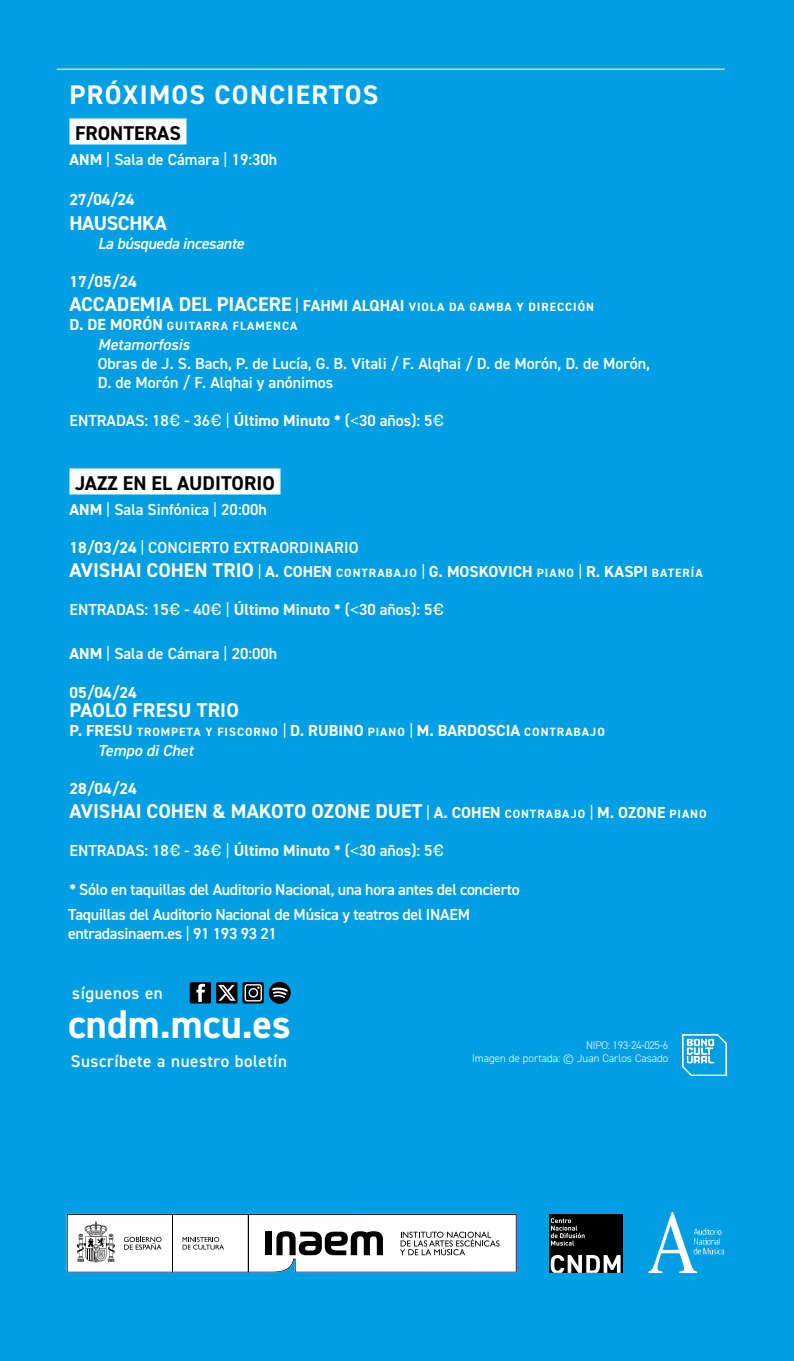
<style>
.page{position:relative;width:794px;height:1361px;background:#009fe3}
.page>*{position:absolute;margin:0;border:0;box-sizing:border-box;transform-origin:0 0}
.t1{font:700 40.2px "DIN2014";color:#fff}
.t2{font:700 27px "DIN2014";letter-spacing:.05em;color:#fff}
.t3{font:700 20px "DIN2014";color:#fff}
.t4{font:700 20px "DIN2014";color:#000}
.t5{font:700 20px "DIN2014";letter-spacing:-.02em;color:#fff}
.t6{font:600 17px "DIN2014";letter-spacing:.03em;color:#fff}
.t7{font:600 16px/19.2px "DIN2014";letter-spacing:-.005em;color:#fff}
.t8{font:700 16px/24px "DIN2014";color:#fff}
.t9{font:italic 600 16px "DIN2014";color:#fff}
.t10{font:italic 600 16px "DIN2014";letter-spacing:-.02em;color:#fff}
.t11{font:700 12px/19.2px "DIN2014";letter-spacing:.08em;color:#fff}
.t12{font:300 11px/13.2px "DIN2014";color:#fff;text-align:right}
.s1{font-weight:700}
.s2{font-weight:400}
.s3{font-size:20px}
.s4{font-weight:400;font-size:16px}
.s5{font-size:16px}
.s6{font-family:"Flama Basic";font-weight:400}
.s7{font-weight:600}
.s8{font-size:12px}
</style>
<div class="page">
<hr style="left:57px;top:69px;width:668px;height:1px;background:#fff">
<div style="left:69px;top:118px;width:117px;height:26px;background:#fff"></div>
<div style="left:69px;top:468px;width:211px;height:26px;background:#fff"></div>
<img style="left:648px;top:1212px;width:77px;height:60px">
<div style="left:549px;top:1214px;width:73px;height:58px;background:#000"></div>
<svg style="left:551px;top:1218px;width:33px;height:27px"></svg>
<svg style="left:550px;top:1255px;width:70px;height:18px"></svg>
<svg style="left:67px;top:1214px;width:450px;height:58px;background:#d7d8d8"></svg>
<svg style="left:216px;top:982px;width:21px;height:21px"></svg>
<div style="left:242px;top:982px;width:22px;height:21px;background:#000;border-radius:2px"></div>
<div style="left:190px;top:982px;width:21px;height:21px;background:#000;border-radius:2px"></div>
<svg style="left:218px;top:985px;width:18px;height:15px"></svg>
<svg style="left:196px;top:983px;width:9px;height:19px"></svg>
<svg style="left:269px;top:982px;width:22px;height:22px"></svg>
<svg style="left:244px;top:984px;width:18px;height:18px"></svg>
<img style="left:682px;top:1034px;width:44px;height:41px">
<h2 class="t2" style="left:69px;top:77px;width:310px">PRÓXIMOS CONCIERTOS</h2>
<p class="t4" style="left:75px;top:120px;width:107px">FRONTERAS</p>
<p class="t7" style="left:69px;top:149px;width:209px"><span class="s1">ANM</span> <span class="s2">|</span> Sala de Cámara <span class="s2">|</span> 19:30h</p>
<p class="t8" style="left:69px;top:188px;width:67px">27/04/24</p>
<p class="t5" style="left:69px;top:209px;width:99px">HAUSCHKA</p>
<p class="t10" style="left:98px;top:233px;width:148px">La búsqueda incesante</p>
<p class="t8" style="left:69px;top:269px;width:69px">17/05/24</p>
<p class="t11" style="left:69px;top:297px;width:526px"><span class="s3">ACCADEMIA DEL PIACERE</span> <span class="s4">|</span> <span class="s5">FAHMI ALQHAI</span> VIOLA DA GAMBA Y DIRECCIÓN<br><span class="s5">D. DE MORÓN</span> GUITARRA FLAMENCA</p>
<p class="t9" style="left:98px;top:333px;width:93px">Metamorfosis</p>
<p class="t7" style="left:98px;top:353px;width:554px">Obras de J. S. Bach, P. de Lucía, G. B. Vitali / F. Alqhai / D. de Morón, D. de Morón,<br>D. de Morón / F. Alqhai y anónimos</p>
<p class="t7" style="left:69px;top:411px;width:376px">ENTRADAS: 18<span class="s6">€</span> - 36<span class="s6">€</span> <span class="s2">|</span> <span class="s1">Último Minuto *</span> (<span class="s6">&lt;</span>30 años): 5<span class="s6">€</span></p>
<p class="t4" style="left:75px;top:469px;width:201px">JAZZ EN EL AUDITORIO</p>
<p class="t7" style="left:69px;top:499px;width:199px"><span class="s1">ANM</span> <span class="s2">|</span> Sala Sinfónica <span class="s2">|</span> 20:00h</p>
<p class="t8" style="left:69px;top:535px;width:634px">18/03/24 <span class="s2">|</span> <span class="s7">CONCIERTO EXTRAORDINARIO<br></span><span class="s3">AVISHAI COHEN TRIO</span> <span class="s2">|</span> A. COHEN <span class="s8">CONTRABAJO</span> <span class="s2">|</span> G. MOSKOVICH <span class="s8">PIANO</span> <span class="s2">|</span> R. KASPI <span class="s8">BATERÍA</span></p>
<p class="t7" style="left:69px;top:600px;width:376px">ENTRADAS: 15<span class="s6">€</span> - 40<span class="s6">€</span> <span class="s2">|</span> <span class="s1">Último Minuto *</span> (<span class="s6">&lt;</span>30 años): 5<span class="s6">€</span></p>
<p class="t7" style="left:69px;top:644px;width:209px"><span class="s1">ANM</span> <span class="s2">|</span> Sala de Cámara <span class="s2">|</span> 20:00h</p>
<p class="t8" style="left:69px;top:680px;width:69px">05/04/24</p>
<p class="t3" style="left:70px;top:697px;width:171px">PAOLO FRESU TRIO</p>
<p class="t11" style="left:69px;top:722px;width:537px"><span class="s5">P. FRESU</span> TROMPETA Y FISCORNO <span class="s4">|</span> <span class="s5">D. RUBINO</span> PIANO <span class="s4">|</span> <span class="s5">M. BARDOSCIA</span> CONTRABAJO</p>
<p class="t9" style="left:98px;top:739px;width:97px">Tempo di Chet</p>
<p class="t8" style="left:69px;top:776px;width:69px">28/04/24</p>
<p class="t3" style="left:69px;top:798px;width:638px">AVISHAI COHEN &amp; MAKOTO OZONE DUET <span class="s4">|</span> <span class="s5">A. COHEN</span> <span class="s8">CONTRABAJO</span> <span class="s4">|</span> <span class="s5">M. OZONE</span> <span class="s8">PIANO</span></p>
<p class="t7" style="left:69px;top:841px;width:376px">ENTRADAS: 18<span class="s6">€</span> - 36<span class="s6">€</span> <span class="s2">|</span> <span class="s1">Último Minuto *</span> (<span class="s6">&lt;</span>30 años): 5<span class="s6">€</span></p>
<p class="t7" style="left:68px;top:876px;width:453px;line-height:25px"><span class="s1">*</span> Sólo en taquillas del Auditorio Nacional, una hora antes del concierto<br>Taquillas del Auditorio Nacional de Música y teatros del INAEM</p>
<p class="t7" style="left:68px;top:923px;width:210px">entradasinaem.es <span class="s2">|</span> 91 193 93 21</p>
<p class="t6" style="left:72px;top:981px;width:92px">síguenos en</p>
<h1 class="t1" style="left:68px;top:997px;width:224px">cndm.mcu.es</h1>
<p class="t6" style="left:71px;top:1050px;width:217px">Suscríbete a nuestro boletín</p>
<p class="t12" style="left:472px;top:1039px;width:198px">NIPO: 193-24-025-6<br>Imagen de portada: © Juan Carlos Casado</p>
</div>
